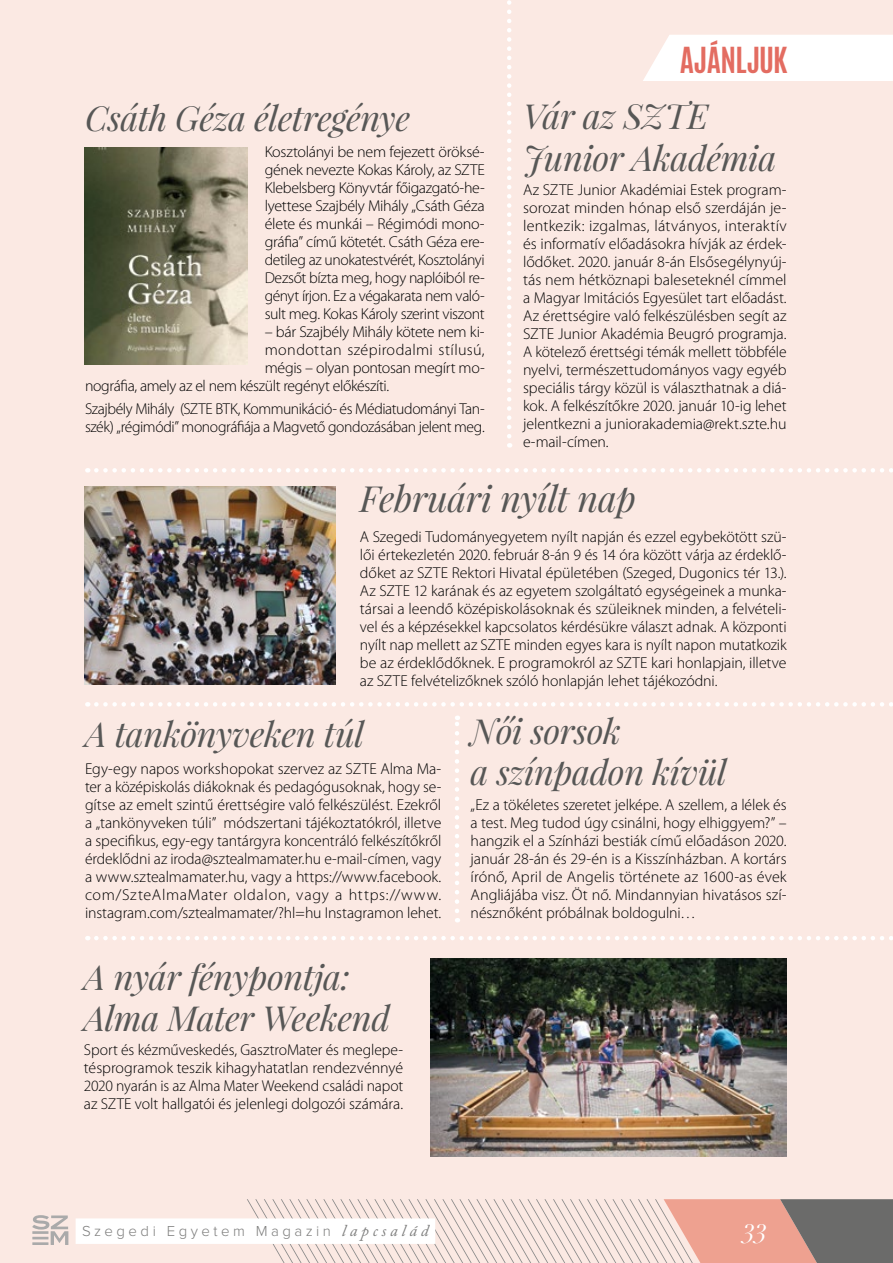
<style>
.page{position:relative;width:893px;height:1263px;background:#fbe9e3}
.page>*{position:absolute;margin:0;border:0;box-sizing:border-box;transform-origin:0 0}
.t1{font:italic 36px "Playfair Display";letter-spacing:-.01em;color:#575756}
.t2{font:italic 34.5px/41.4px "Playfair Display";letter-spacing:-.015em;color:#575756}
.t3{font:700 30px "Antonio";letter-spacing:-.025em;color:#e36c61}
.t4{font:italic 27px "Didot";color:#fff}
.t5{font:300 15.75px/18px "Myriad Pro";letter-spacing:-.015em;color:#000;text-align:justify}
.t6{font:300 15.75px "Myriad Pro";letter-spacing:.02em;color:#000}
.t7{font:300 15px "Proxima Nova";letter-spacing:.235em;color:#7e7e7d}
.s1{font-family:"Adobe Caslon Pro";font-weight:400;font-style:italic;font-size:16.5px}
</style>
<div class="page">
<img style="left:430px;top:959px;width:357px;height:198px">
<img style="left:84px;top:147px;width:164px;height:217px">
<img style="left:84px;top:486px;width:252px;height:199px">
<div style="left:643px;top:35px;width:250px;height:46px;background:#fff"></div>
<svg style="left:247px;top:1199px;width:646px;height:64px"></svg>
<svg style="left:32px;top:1215px;width:36px;height:30px"></svg>
<div style="left:76px;top:1218px;width:359px;height:26px;background:#fff"></div>
<svg style="left:96px;top:936px;width:797px;height:4px"></svg>
<svg style="left:96px;top:468px;width:797px;height:5px"></svg>
<svg style="left:96px;top:702px;width:797px;height:5px"></svg>
<svg style="left:507px;top:0;width:4px;height:436px"></svg>
<svg style="left:455px;top:715px;width:4px;height:196px"></svg>
<h2 class="t2" style="left:85px;top:96px;width:327px">Csáth Géza életregénye</h2>
<p class="t5" style="left:265px;top:143px;width:222px">Kosztolányi be nem fejezett öröksé&shy;gének nevezte Kokas Károly, az SZTE Klebelsberg Könyvtár főigazgató-he&shy;lyettese Szajbély Mihály „Csáth Géza élete és munkái – Régimódi mono&shy;gráfia” című kötetét. Csáth Géza ere&shy;detileg az unokatestvérét, Kosztolányi Dezsőt bízta meg, hogy naplóiból re&shy;gényt írjon. Ez a végakarata nem való&shy;sult meg. Kokas Károly szerint viszont</p>
<p class="t5" style="left:265px;top:323px;width:222px">– bár Szajbély Mihály kötete nem ki-</p>
<p class="t6" style="left:265px;top:341px;width:222px">mondottan szépirodalmi stílusú,</p>
<p class="t5" style="left:265px;top:359px;width:222px">mégis – olyan pontosan megírt mo-</p>
<p class="t5" style="left:85px;top:377px;width:306px">nográfia, amely az el nem készült regényt előkészíti.</p>
<p class="t5" style="left:85px;top:400px;width:401px">Szajbély Mihály (SZTE BTK, Kommunikáció- és Médiatudományi Tan&shy;szék) „régimódi” monográfiája a Magvető gondozásában jelent meg.</p>
<h3 class="t3" style="left:680px;top:37px;width:109px">AJÁNLJUK</h3>
<h2 class="t2" style="left:523px;top:95px;width:255px">Vár az SZTE<br>Junior Akadémia</h2>
<p class="t5" style="left:523px;top:181px;width:265px">Az SZTE Junior Akadémiai Estek program&shy;sorozat minden hónap első szerdáján je&shy;lentkezik: izgalmas, látványos, interaktív és informatív előadásokra hívják az érdek&shy;lődőket. 2020. január 8-án Elsősegélynyúj&shy;tás nem hétköznapi baleseteknél címmel a Magyar Imitációs Egyesület tart előadást.<br>Az érettségire való felkészülésben segít az SZTE Junior Akadémia Beugró programja.<br>A kötelező érettségi témák mellett többféle nyelvi, természettudományos vagy egyéb speciális tárgy közül is választhatnak a diá&shy;kok. A felkészítőkre 2020. január 10-ig lehet jelentkezni a juniorakademia@rekt.szte.hu e-mail-címen.</p>
<h1 class="t1" style="left:360px;top:474px;width:278px">Februári nyílt nap</h1>
<p class="t5" style="left:360px;top:528px;width:428px">A Szegedi Tudományegyetem nyílt napján és ezzel egybekötött szü&shy;lői értekezletén 2020. február 8-án 9 és 14 óra között várja az érdeklő&shy;dőket az SZTE Rektori Hivatal épületében (Szeged, Dugonics tér 13.).<br>Az SZTE 12 karának és az egyetem szolgáltató egységeinek a munka&shy;társai a leendő középiskolásoknak és szüleiknek minden, a felvételi&shy;vel és a képzésekkel kapcsolatos kérdésükre választ adnak. A központi nyílt nap mellett az SZTE minden egyes kara is nyílt napon mutatkozik be az érdeklődőknek. E programokról az SZTE kari honlapjain, illetve az SZTE felvételizőknek szóló honlapján lehet tájékozódni.</p>
<h2 class="t2" style="left:85px;top:712px;width:280px">A tankönyveken túl</h2>
<p class="t5" style="left:85px;top:760px;width:358px">Egy-egy napos workshopokat szervez az SZTE Alma Ma&shy;ter a középiskolás diákoknak és pedagógusoknak, hogy se&shy;gítse az emelt szintű érettségire való felkészülést. Ezekről a „tankönyveken túli” módszertani tájékoztatókról, illetve a specifikus, egy-egy tantárgyra koncentráló felkészítőkről érdeklődni az iroda@sztealmamater.hu e-mail-címen, vagy a www.sztealmamater.hu, vagy a https://www.facebook. com/SzteAlmaMater oldalon, vagy a https://www. instagram.com/sztealmamater/?hl=hu Instagramon lehet.</p>
<h2 class="t2" style="left:84px;top:955px;width:308px">A nyár fénypontja:<br>Alma Mater Weekend</h2>
<p class="t5" style="left:84px;top:1041px;width:321px">Sport és kézműveskedés, GasztroMater és meglepe&shy;tésprogramok teszik kihagyhatatlan rendezvénnyé 2020 nyarán is az Alma Mater Weekend családi napot az SZTE volt hallgatói és jelenlegi dolgozói számára.</p>
<h2 class="t2" style="left:471px;top:709px;width:258px">Női sorsok<br>a színpadon kívül</h2>
<p class="t5" style="left:471px;top:796px;width:318px">„Ez a tökéletes szeretet jelképe. A szellem, a lélek és a test. Meg tudod úgy csinálni, hogy elhiggyem?” – hangzik el a Színházi bestiák című előadáson 2020. január 28-án és 29-én is a Kisszínházban. A kortárs írónő, April de Angelis története az 1600-as évek Angliájába visz. Öt nő. Mindannyian hivatásos szí&shy;nésznőként próbálnak boldogulni…</p>
<p class="t7" style="left:82px;top:1224px;width:348px">Szegedi Egyetem Magazin <span class="s1">lapcsalád</span></p>
<h3 class="t4" style="left:742px;top:1217px;width:27px">33</h3>
</div>
